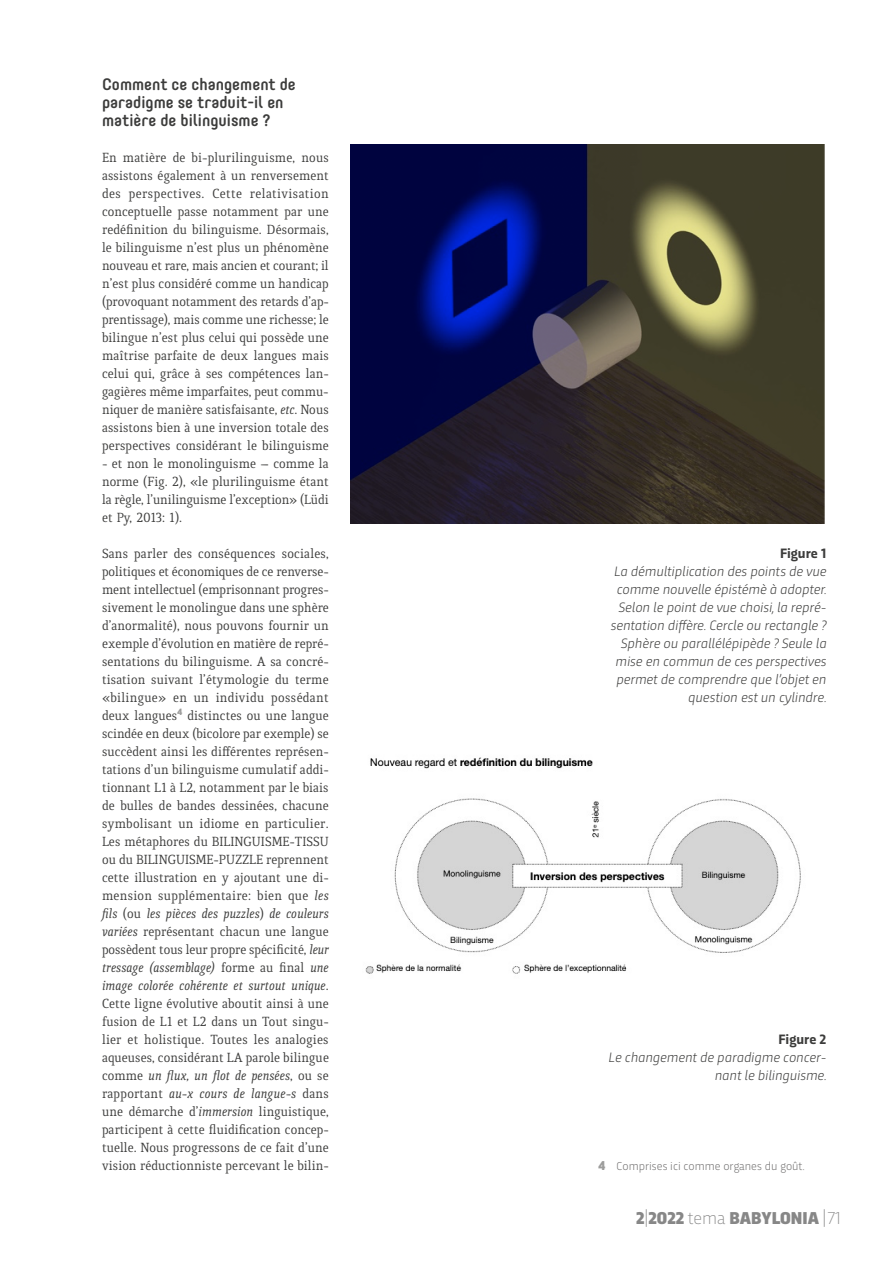
<style>
.page{position:relative;width:893px;height:1263px;background:#fff}
.page>*{position:absolute;margin:0;border:0;box-sizing:border-box;transform-origin:0 0}
.t1{font:900 18px "Trasandina";color:#878787}
.t2{font:500 16.5px/18px "Core Mellow 55";color:#3c3c3b}
.t3{font:14.25px/18px "Quiroga Serif Pro";color:#3c3c3b;text-align:justify}
.t4{font:italic 300 14.25px/18px "Trasandina";color:#3c3c3b;text-align:right}
.t5{font:700 14.25px "Trasandina";color:#3c3c3b}
.t6{font:300 12px "Trasandina";color:#706f6f}
.s1{font-style:italic}
.s2{font-weight:900;font-size:13.5px;color:#9d9d9c}
.s3{font-weight:200}
</style>
<div class="page">
<img style="left:350px;top:144px;width:475px;height:379px">
<img style="left:365px;top:757px;width:436px;height:217px">
<p class="t2" style="left:102px;top:74px;width:195px">Comment ce changement de paradigme se traduit-il en matière de bilinguisme ?</p>
<p class="t3" style="left:102px;top:149px;width:228px">En matière de bi-plurilinguisme, nous assistons également à un renversement des perspectives. Cette relativisation conceptuelle passe notamment par une redéfinition du bilinguisme. Désormais, le bilinguisme n’est plus un phénomène nouveau et rare, mais ancien et courant; il n’est plus considéré comme un handicap (provoquant notamment des retards d’ap&shy;prentissage), mais comme une richesse; le bilingue n’est plus celui qui possède une maîtrise parfaite de deux langues mais celui qui, grâce à ses compétences lan&shy;gagières même imparfaites, peut commu&shy;niquer de manière satisfaisante, <span class="s1">etc</span>. Nous assistons bien à une inversion totale des perspectives considérant le bilinguisme</p>
<p class="t3" style="left:102px;top:455px;width:228px">- et non le monolinguisme – comme la norme (Fig. 2), «le plurilinguisme étant la règle, l’unilinguisme l’exception» (Lüdi et Py, 2013: 1).</p>
<p class="t3" style="left:102px;top:545px;width:228px">Sans parler des conséquences sociales, politiques et économiques de ce renverse&shy;ment intellectuel (emprisonnant progres&shy;sivement le monolingue dans une sphère d’anormalité), nous pouvons fournir un exemple d’évolution en matière de repré&shy;sentations du bilinguisme. A sa concré&shy;tisation suivant l’étymologie du terme «bilingue» en un individu possédant deux langues<sup>4</sup> distinctes ou une langue scindée en deux (bicolore par exemple) se succèdent ainsi les différentes représen&shy;tations d’un bilinguisme cumulatif addi&shy;tionnant L1 à L2, notamment par le biais de bulles de bandes dessinées, chacune symbolisant un idiome en particulier.<br>Les métaphores du BILINGUISME-TISSU ou du BILINGUISME-PUZZLE reprennent cette illustration en y ajoutant une di&shy;mension supplémentaire: bien que <span class="s1">les fils</span> (ou <span class="s1">les pièces des puzzles</span>) <span class="s1">de couleurs variées</span> représentant chacun une langue possèdent tous leur propre spécificité, <span class="s1">leur tressage (assemblage)</span> forme au final <span class="s1">une image colorée cohérente et surtout unique</span>.<br>Cette ligne évolutive aboutit ainsi à une fusion de L1 et L2 dans un Tout singu&shy;lier et holistique. Toutes les analogies aqueuses, considérant LA parole bilingue comme <span class="s1">un flux, un flot de pensées</span>, ou se rapportant <span class="s1">au-x cours de langue-s</span> dans une démarche d’<span class="s1">immersion</span> linguistique, participent à cette fluidification concep&shy;tuelle. Nous progressons de ce fait d’une vision réductionniste percevant le bilin-</p>
<p class="t5" style="left:780px;top:543px;width:48px">Figure 1</p>
<p class="t4" style="left:611px;top:561px;width:218px">La démultiplication des points de vue comme nouvelle épistémè à adopter.<br>Selon le point de vue choisi, la repré&shy;sentation diffère. Cercle ou rectangle ?<br>Sphère ou parallélépipède ? Seule la mise en commun de ces perspectives permet de comprendre que l’objet en question est un cylindre.</p>
<p class="t5" style="left:778px;top:1029px;width:49px">Figure 2</p>
<p class="t4" style="left:609px;top:1047px;width:220px">Le changement de paradigme concer&shy;nant le bilinguisme.</p>
<p class="t6" style="left:598px;top:1157px;width:208px"><span class="s2">4</span> Comprises ici comme organes du goût.</p>
<p class="t1" style="left:636px;top:1205px;width:206px">2<span class="s3">|</span>2022 <span class="s3">tema</span> BABYLONIA <span class="s3">| 71</span></p>
</div>
